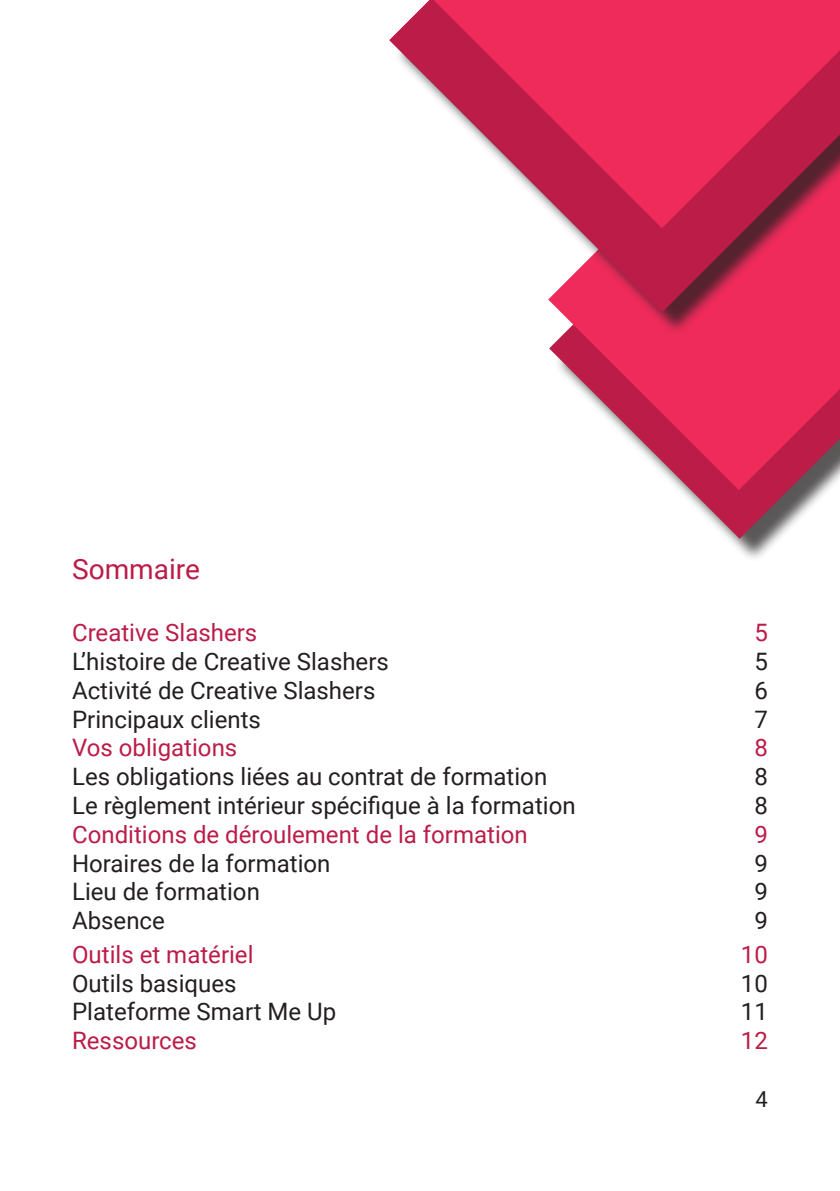
<style>
.page{position:relative;width:840px;height:1191px;background:#fff}
.page>*{position:absolute;margin:0;border:0;box-sizing:border-box;transform-origin:0 0}
.t1{font:28px "Roboto";color:#bb1c48}
.t2{font:24px "Roboto";color:#231f20}
.t3{font:24px "Roboto";color:#bb1c48}
.t4{font:22px "Roboto";color:#231f20}
</style>
<div class="page">
<div style="left:553px;top:20px;width:286px;height:542px;background:#231f20;opacity:.75"></div>
<svg style="left:553px;top:490px;width:286px;height:49px"></svg>
<svg style="left:549px;top:336px;width:290px;height:154px;fill:#ee2b5b"></svg>
<div style="left:393px;top:0;width:446px;height:336px;background:#231f20;opacity:.75"></div>
<svg style="left:389px;top:0;width:450px;height:312px"></svg>
<svg style="left:433px;top:0;width:406px;height:228px;background:#dc3d66"></svg>
<p class="t1" style="left:72px;top:549px;width:129px">Sommaire</p>
<p class="t3" style="left:72px;top:616px;width:187px">Creative Slashers</p>
<p class="t3" style="left:754px;top:616px;width:15px">5</p>
<p class="t2" style="left:72px;top:644px;width:318px">L’histoire de Creative Slashers</p>
<p class="t2" style="left:754px;top:644px;width:15px">5</p>
<p class="t2" style="left:72px;top:673px;width:305px">Activité de Creative Slashers</p>
<p class="t2" style="left:754px;top:673px;width:15px">6</p>
<p class="t2" style="left:72px;top:702px;width:190px">Principaux clients</p>
<p class="t2" style="left:754px;top:702px;width:15px">7</p>
<p class="t3" style="left:72px;top:731px;width:167px">Vos obligations</p>
<p class="t3" style="left:754px;top:731px;width:15px">8</p>
<p class="t2" style="left:72px;top:760px;width:476px">Les obligations liées au contrat de formation</p>
<p class="t2" style="left:754px;top:760px;width:15px">8</p>
<p class="t2" style="left:72px;top:788px;width:505px">Le règlement intérieur spécifique à la formation</p>
<p class="t2" style="left:754px;top:788px;width:15px">8</p>
<p class="t3" style="left:72px;top:817px;width:457px">Conditions de déroulement de la formation</p>
<p class="t3" style="left:754px;top:817px;width:15px">9</p>
<p class="t2" style="left:72px;top:846px;width:260px">Horaires de la formation</p>
<p class="t2" style="left:754px;top:846px;width:15px">9</p>
<p class="t2" style="left:72px;top:875px;width:189px">Lieu de formation</p>
<p class="t2" style="left:754px;top:875px;width:15px">9</p>
<p class="t2" style="left:72px;top:904px;width:94px">Absence</p>
<p class="t2" style="left:754px;top:904px;width:15px">9</p>
<p class="t3" style="left:72px;top:937px;width:183px">Outils et matériel</p>
<p class="t3" style="left:740px;top:937px;width:28px">10</p>
<p class="t2" style="left:72px;top:966px;width:166px">Outils basiques</p>
<p class="t2" style="left:740px;top:966px;width:28px">10</p>
<p class="t2" style="left:72px;top:995px;width:265px">Plateforme Smart Me Up</p>
<p class="t2" style="left:740px;top:995px;width:28px">11</p>
<p class="t3" style="left:72px;top:1024px;width:126px">Ressources</p>
<p class="t3" style="left:740px;top:1024px;width:28px">12</p>
<p class="t4" style="left:755px;top:1084px;width:14px">4</p>
</div>
